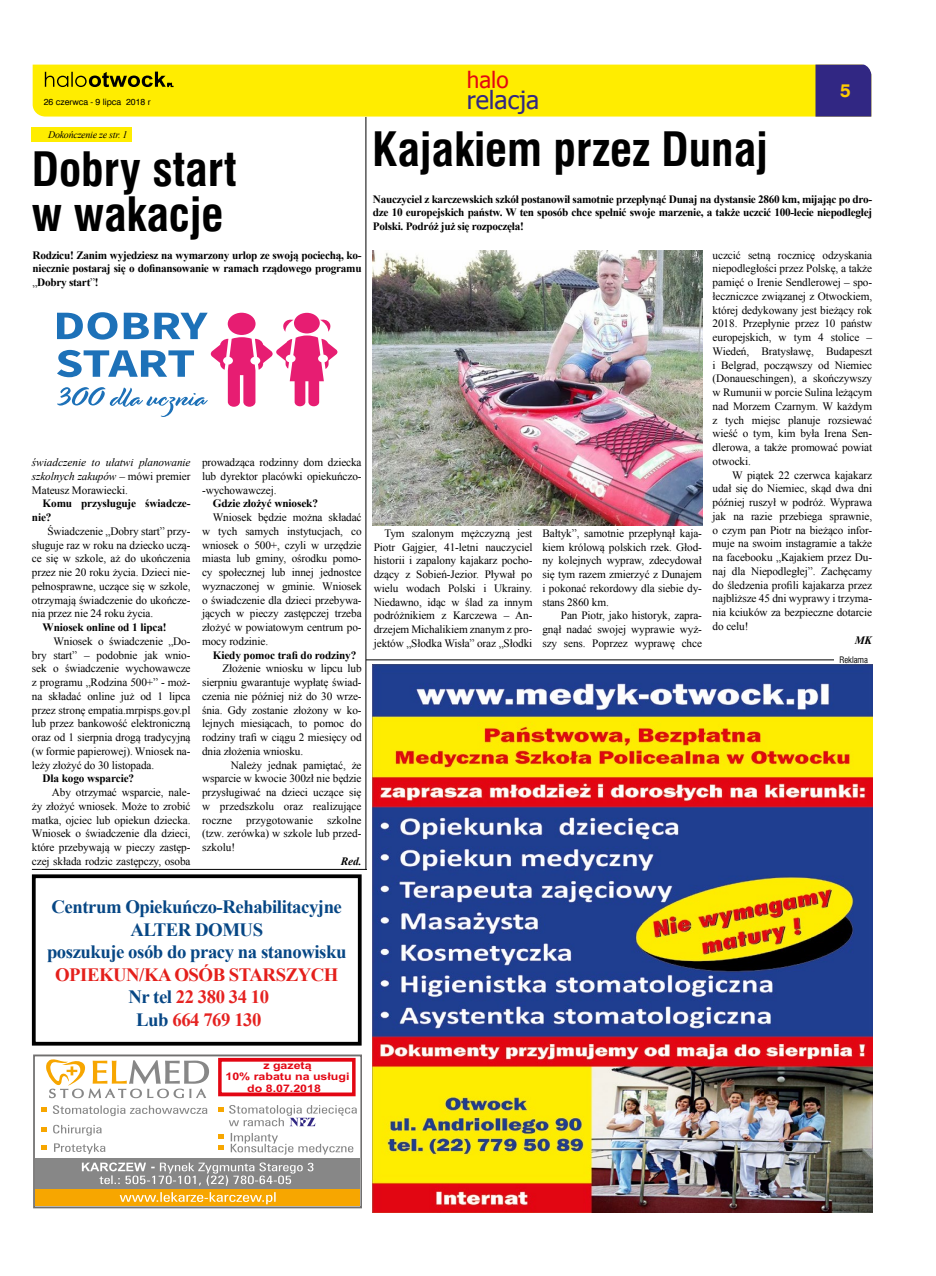
<style>
.page{position:relative;width:936px;height:1276px;background:#fff}
.page>*{position:absolute;margin:0;border:0;box-sizing:border-box;transform-origin:0 0}
.t1{font:700 46.25px/45px "Swis 721 Cn EU";color:#000}
.t2{font:25px "Tahoma";color:#312783}
.t3{font:22.5px "Tahoma";color:#e30613}
.t4{font:700 18.75px/22.5px "Times New Roman";letter-spacing:-.025em;color:#074785;text-align:center}
.t5{font:700 18.75px/22.5px "Times New Roman";letter-spacing:-.025em;color:#e41f1b;text-align:center}
.t6{font:700 18.75px "Swis 721 EU";color:#fc0}
.t7{font:11.25px/13.8px "Times New Roman";letter-spacing:-.01em;color:#000;text-align:justify}
.t8{font:700 11.25px/13.5px "Times New Roman";letter-spacing:-.025em;color:#000;text-align:justify}
.t9{font:italic 11.25px/13.8px "Times New Roman";letter-spacing:-.01em;color:#000;text-align:justify}
.t10{font:italic 700 11.25px "Times New Roman";color:#000}
.t11{font:700 10.38px "Arial";color:#e30613;scale:1.19 1}
.t12{font:italic 10px "Times New Roman";letter-spacing:-.025em;color:#000}
.t13{font:8.75px "Swis 721 EU";color:#000}
.t14{font:8.75px "Swis 721 Cn EU";color:#000}
.s1{font-weight:400}
.s2{font-style:normal}
.s3{color:#074785}
.s4{color:#e52321}
</style>
<div class="page">
<svg style="left:33px;top:65px;width:838px;height:52px;background:#eddc0a"></svg>
<div style="left:32px;top:128px;width:100px;height:14px;background:#ffed00"></div>
<hr style="left:366px;top:659px;width:468px;height:1px;background:#000">
<img style="left:372px;top:665px;width:500px;height:547px">
<div style="left:33px;top:1054px;width:328px;height:154px;border:2px solid #706f6f"></div>
<div style="left:218px;top:1058px;width:137px;height:38px;border:4px solid #e30613"></div>
<div style="left:36px;top:1157px;width:324px;height:32px;background:#878787"></div>
<div style="left:36px;top:1189px;width:323px;height:17px;background:#f7a600"></div>
<svg style="left:46px;top:1059px;width:163px;height:39px"></svg>
<svg style="left:120px;top:1192px;width:155px;height:12px"></svg>
<svg style="left:42px;top:1107px;width:5px;height:4px"></svg>
<svg style="left:42px;top:1145px;width:5px;height:5px"></svg>
<svg style="left:42px;top:1127px;width:5px;height:4px"></svg>
<svg style="left:218px;top:1107px;width:5px;height:4px"></svg>
<svg style="left:218px;top:1134px;width:6px;height:4px"></svg>
<svg style="left:218px;top:1145px;width:6px;height:5px"></svg>
<svg style="left:53px;top:1105px;width:154px;height:11px"></svg>
<svg style="left:53px;top:1124px;width:49px;height:11px"></svg>
<svg style="left:231px;top:1133px;width:122px;height:21px"></svg>
<svg style="left:54px;top:1143px;width:51px;height:11px"></svg>
<svg style="left:229px;top:1105px;width:128px;height:21px"></svg>
<svg style="left:82px;top:1162px;width:231px;height:23px"></svg>
<div style="left:32px;top:874px;width:329px;height:171px;border:4px solid #000"></div>
<svg style="left:57px;top:312px;width:280px;height:105px"></svg>
<img style="left:372px;top:251px;width:330px;height:274px">
<hr style="left:32px;top:869px;width:335px;height:1px;background:#000">
<hr style="left:365px;top:117px;width:1px;height:752px;background:#000">
<p class="t13" style="left:44px;top:97px;width:108px">26 czerwca - 9 lipca 2018 r</p>
<p class="t12" style="left:48px;top:127px;width:81px">Dokończenie ze str. 1</p>
<h1 class="t1" style="left:32px;top:148px;width:206px">Dobry start w wakacje</h1>
<p class="t8" style="left:33px;top:248px;width:330px">Rodzicu! Zanim wyjedziesz na wymarzony urlop ze swoją pociechą, ko&shy;niecznie postaraj się o dofinansowanie w ramach rządowego programu <span class="s1">„</span>Dobry start<span class="s1">”</span>!</p>
<p class="t9" style="left:32px;top:455px;width:160px">świadczenie to ułatwi planowanie szkolnych zakupów <span class="s2">– mówi premier Mateusz Morawiecki.</span></p>
<p class="t8" style="left:32px;top:496px;width:160px;text-indent:11px">Komu przysługuje świadcze&shy;nie?</p>
<p class="t7" style="left:32px;top:524px;width:160px;text-indent:16px">Świadczenie „Dobry start” przy&shy;sługuje raz w roku na dziecko uczą&shy;ce się w szkole, aż do ukończenia przez nie 20 roku życia. Dzieci nie&shy;pełnosprawne, uczące się w szkole, otrzymają świadczenie do ukończe&shy;nia przez nie 24 roku życia.</p>
<p class="t8" style="left:43px;top:620px;width:126px">Wniosek online od 1 lipca!</p>
<p class="t7" style="left:32px;top:634px;width:160px;text-indent:21px">Wniosek o świadczenie „Do&shy;bry start” – podobnie jak wnio&shy;sek o świadczenie wychowawcze z programu „Rodzina 500+” - moż&shy;na składać online już od 1 lipca przez stronę empatia.mrpisps.gov.pl lub przez bankowość elektroniczną oraz od 1 sierpnia drogą tradycyjną (w formie papierowej). Wniosek na&shy;leży złożyć do 30 listopada.</p>
<p class="t8" style="left:43px;top:771px;width:93px">Dla kogo wsparcie?</p>
<p class="t7" style="left:32px;top:785px;width:160px;text-indent:20px">Aby otrzymać wsparcie, nale&shy;ży złożyć wniosek. Może to zrobić matka, ojciec lub opiekun dziecka.<br>Wniosek o świadczenie dla dzieci, które przebywają w pieczy zastęp&shy;czej składa rodzic zastępczy, osoba</p>
<p class="t7" style="left:202px;top:455px;width:161px">prowadząca rodzinny dom dziecka lub dyrektor placówki opiekuńczo--wychowawczej.</p>
<p class="t8" style="left:213px;top:496px;width:107px">Gdzie złożyć wniosek?</p>
<p class="t7" style="left:202px;top:510px;width:161px;text-indent:11px">Wniosek będzie można składać w tych samych instytucjach, co wniosek o 500+, czyli w urzędzie miasta lub gminy, ośrodku pomo&shy;cy społecznej lub innej jednostce wyznaczonej w gminie. Wniosek o świadczenie dla dzieci przebywa&shy;jących w pieczy zastępczej trzeba złożyć w powiatowym centrum po&shy;mocy rodzinie.</p>
<p class="t8" style="left:213px;top:648px;width:145px">Kiedy pomoc trafi do rodziny?</p>
<p class="t7" style="left:202px;top:661px;width:161px;text-indent:20px">Złożenie wniosku w lipcu lub sierpniu gwarantuje wypłatę świad&shy;czenia nie później niż do 30 wrze&shy;śnia. Gdy zostanie złożony w ko&shy;lejnych miesiącach, to pomoc do rodziny trafi w ciągu 2 miesięcy od dnia złożenia wniosku.</p>
<p class="t7" style="left:202px;top:758px;width:161px;text-indent:29px">Należy jednak pamiętać, że wsparcie w kwocie 300zł nie będzie przysługiwać na dzieci uczące się w przedszkolu oraz realizujące roczne</p>
<p class="t7" style="left:202px;top:813px;width:161px;text-indent:125px">szkolne (tzw. zerówka) w szkole lub przed&shy;szkolu!</p>
<p class="t10" style="left:340px;top:853px;width:22px">Red.</p>
<p class="t7" style="left:246px;top:813px;width:68px">przygotowanie</p>
<h3 class="t3" style="left:467px;top:65px;width:43px">halo</h3>
<h2 class="t2" style="left:467px;top:83px;width:74px">relacja</h2>
<h3 class="t6" style="left:840px;top:79px;width:12px">5</h3>
<h1 class="t1" style="left:372px;top:128px;width:397px">Kajakiem przez Dunaj</h1>
<p class="t8" style="left:373px;top:192px;width:500px">Nauczyciel z karczewskich szkół postanowił samotnie przepłynąć Dunaj na dystansie 2860 km, mijając po dro&shy;dze 10 europejskich państw. W ten sposób chce spełnić swoje marzenie, a także uczcić 100-lecie niepodległej Polski. Podróż już się rozpoczęła!</p>
<p class="t7" style="left:374px;top:526px;width:160px;text-indent:11px">Tym szalonym mężczyzną jest Piotr Gajgier, 41-letni nauczyciel historii i zapalony kajakarz pocho&shy;dzący z Sobień-Jezior. Pływał po wielu wodach Polski i Ukrainy.<br>Niedawno, idąc w ślad za innym podróżnikiem z Karczewa – An&shy;drzejem Michalikiem znanym z pro&shy;jektów „Słodka Wisła” oraz „Słodki</p>
<p class="t7" style="left:542px;top:526px;width:161px">Bałtyk”, samotnie przepłynął kaja&shy;kiem królową polskich rzek. Głod&shy;ny kolejnych wypraw, zdecydował się tym razem zmierzyć z Dunajem i pokonać rekordowy dla siebie dy&shy;stans 2860 km.</p>
<p class="t7" style="left:542px;top:608px;width:161px;text-indent:18px">Pan Piotr, jako historyk, zapra&shy;gnął nadać swojej wyprawie wyż&shy;szy sens. Poprzez wyprawę chce</p>
<p class="t7" style="left:712px;top:248px;width:161px">uczcić setną rocznicę odzyskania niepodległości przez Polskę, a także pamięć o Irenie Sendlerowej – spo&shy;łeczniczce związanej z Otwockiem, której dedykowany jest bieżący rok 2018. Przepłynie przez 10 państw europejskich, w tym 4 stolice – Wiedeń, Bratysławę, Budapeszt i Belgrad, począwszy od Niemiec (Donaueschingen), a skończywszy w Rumunii w porcie Sulina leżącym nad Morzem Czarnym. W każdym z tych miejsc planuje rozsiewać wieść o tym, kim była Irena Sen&shy;dlerowa, a także promować powiat otwocki.</p>
<p class="t7" style="left:712px;top:468px;width:161px;text-indent:20px">W piątek 22 czerwca kajakarz udał się do Niemiec, skąd dwa dni później ruszył w podróż. Wyprawa jak na razie przebiega sprawnie, o czym pan Piotr na bieżąco infor&shy;muje na swoim instagramie a także na facebooku „Kajakiem przez Du&shy;naj dla Niepodległej”. Zachęcamy do śledzenia profili kajakarza przez najbliższe 45 dni wyprawy i trzyma&shy;nia kciuków za bezpieczne dotarcie do celu!</p>
<p class="t10" style="left:854px;top:632px;width:19px">MK</p>
<p class="t14" style="left:839px;top:654px;width:30px">Reklama</p>
<h3 class="t4" style="left:47px;top:895px;width:301px">Centrum Opiekuńczo-Rehabilitacyjne<br>ALTER DOMUS<br>poszukuje osób do pracy na stanowisku</h3>
<h3 class="t5" style="left:55px;top:963px;width:285px">OPIEKUN/KA OSÓB STARSZYCH<br><span class="s3">Nr tel</span> <span class="s4">22 380 34 10<br></span><span class="s3">Lub</span> <span class="s4">664 769 130</span></h3>
<p class="t11" style="left:263px;top:1058px;width:42px">z gazetą</p>
<p class="t11" style="left:225px;top:1069px;width:106px">10% rabatu na usługi</p>
<p class="t11" style="left:247px;top:1081px;width:63px">do 8.07.2018</p>
</div>
